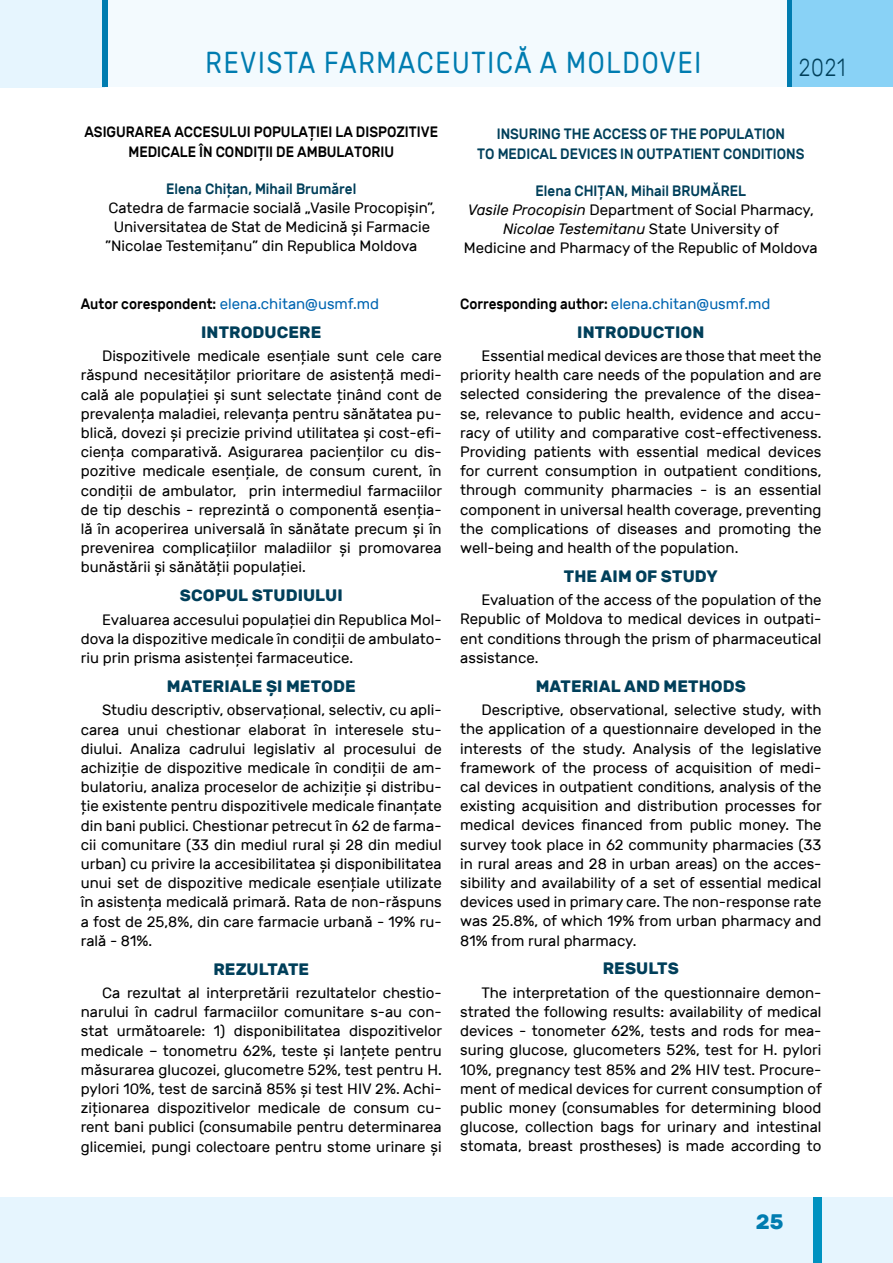
<style>
.page{position:relative;width:893px;height:1263px;background:#fff}
.page>*{position:absolute;margin:0;border:0;box-sizing:border-box;transform-origin:0 0}
.t1{font:30.3px "Rubik";letter-spacing:.07em;color:#007cb0;scale:.83 1}
.t2{font:300 24.9px "Rubik";color:#003f5a;scale:.83 1}
.t3{font:700 21px "Rubik";color:#007cb0}
.t4{font:700 16.5px "Rubik";letter-spacing:.005em;color:#003f5a}
.t5{font:15px/19.2px "Rubik";color:#000;text-align:justify}
.t6{font:500 15px/19.2px "Rubik";color:#000;text-align:center;scale:.9 1}
.t7{font:500 15px/19.2px "Rubik";color:#003f5a;text-align:center;scale:.9 1}
.t8{font:15px "Rubik";color:#0065b1}
.s1{font-weight:500;color:#000}
.s2{font-weight:500;color:#003f5a}
.s3{font-style:italic}
.s4{font-weight:400;color:#0065b1}
</style>
<div class="page">
<div style="left:101px;top:0;width:715px;height:87px;background:#f3fafe"></div>
<div style="left:0;top:1197px;width:893px;height:66px;background:#e6f5fe"></div>
<div style="left:0;top:0;width:105px;height:87px;background:#e6f5fe"></div>
<div style="left:102px;top:0;width:5px;height:87px;background:#007cb0"></div>
<div style="left:787px;top:0;width:5px;height:87px;background:#007cb0"></div>
<div style="left:792px;top:0;width:101px;height:87px;background:#89d2f6"></div>
<div style="left:813px;top:1197px;width:8px;height:66px;background:#0092c0"></div>
<h1 class="t1" style="left:205px;top:46px;width:599px">REVISTA FARMACEUTICĂ A MOLDOVEI</h1>
<h2 class="t2" style="left:799px;top:54px;width:58px">2021</h2>
<p class="t6" style="left:84px;top:123px;width:394px">ASIGURAREA ACCESULUI POPULAŢIEI LA DISPOZITIVE<br>MEDICALE ÎN CONDIŢII DE AMBULATORIU</p>
<p class="t7" style="left:166px;top:179px;width:213px">Elena Chiţan, Mihail Brumărel</p>
<p class="t5" style="left:108px;top:198px;width:328px">Catedra de farmacie socială „Vasile Procopișin”,</p>
<p class="t5" style="left:114px;top:218px;width:318px">Universitatea de Stat de Medicină și Farmacie</p>
<p class="t5" style="left:105px;top:237px;width:314px">”Nicolae Testemiţanu” din Republica Moldova</p>
<p class="t8" style="left:81px;top:295px;width:300px"><span class="s1">Autor corespondent:</span> elena.chitan@usmf.md</p>
<p class="t4" style="left:201px;top:322px;width:122px">INTRODUCERE</p>
<p class="t5" style="left:81px;top:347px;width:363px;text-indent:21px">Dispozitivele medicale esenţiale sunt cele care răspund necesităţilor prioritare de asistenţă medi&shy;cală ale populaţiei și sunt selectate ţinând cont de prevalenţa maladiei, relevanţa pentru sănătatea pu&shy;blică, dovezi și precizie privind utilitatea și cost-efi&shy;cienţa comparativă. Asigurarea pacienţilor cu dis&shy;pozitive medicale esenţiale, de consum curent, în condiţii de ambulator, prin intermediul farmaciilor de tip deschis - reprezintă o componentă esenţia&shy;lă în acoperirea universală în sănătate precum și în prevenirea complicaţiilor maladiilor și promovarea bunăstării și sănătăţii populaţiei.</p>
<p class="t4" style="left:180px;top:586px;width:165px">SCOPUL STUDIULUI</p>
<p class="t5" style="left:81px;top:610px;width:362px;text-indent:21px">Evаluаreа accesului populaţiei din Republica Mol&shy;dova la dispozitive medicale în condiţii de ambulato&shy;riu prin prisma asistenţei farmaceutice.</p>
<p class="t4" style="left:167px;top:676px;width:190px">MATERIALE ȘI METODE</p>
<p class="t5" style="left:81px;top:701px;width:362px;text-indent:21px">Studiu descriptiv, observaţional, selectiv, cu apli&shy;carea unui chestionar elaborat în interesele stu&shy;diului. Analiza cadrului legislativ al procesului de achiziţie de dispozitive medicale în condiţii de am&shy;bulatoriu, analiza proceselor de achiziţie și distribu&shy;ţie existente pentru dispozitivele medicale finanţate din bani publici. Chestionar petrecut în 62 de farma&shy;cii comunitare (33 din mediul rural și 28 din mediul urban) cu privire la accesibilitatea și disponibilitatea unui set de dispozitive medicale esenţiale utilizate în asistenţa medicală primară. Rata de non-răspuns a fost de 25,8%, din care farmacie urbană - 19% ru&shy;rală - 81%.</p>
<p class="t4" style="left:213px;top:959px;width:97px">REZULTATE</p>
<p class="t5" style="left:81px;top:983px;width:363px;text-indent:21px">Ca rezultat al interpretării rezultatelor chestio&shy;narului în cadrul farmaciilor comunitare s-au con&shy;stat următoarele: 1) disponibilitatea dispozitivelor medicale – tonometru 62%, teste și lanţete pentru măsurarea glucozei, glucometre 52%, test pentru H. pylori 10%, test de sarcină 85% și test HIV 2%. Achi&shy;ziţionarea dispozitivelor medicale de consum cu&shy;rent bani publici (consumabile pentru determinarea glicemiei, pungi colectoare pentru stome urinare și</p>
<p class="t7" style="left:477px;top:125px;width:365px">INSURING THE ACCESS OF THE POPULATION<br>TO MEDICAL DEVICES IN OUTPATIENT CONDITIONS</p>
<p class="t5" style="left:464px;top:181px;width:355px;text-align:center"><span class="s2">Elena CHIŢAN, Mihail BRUMĂREL<br></span><span class="s3">Vasile Procopisin</span> Department of Social Pharmacy, <span class="s3">Nicolae Testemitanu</span> State University of<br>Medicine and Pharmacy of the Republic of Moldova</p>
<p class="t6" style="left:460px;top:294px;width:346px">Corresponding author: <span class="s4">elena.chitan@usmf.md</span></p>
<p class="t4" style="left:577px;top:322px;width:129px">INTRODUCTION</p>
<p class="t5" style="left:460px;top:346px;width:363px;text-indent:21px">Essential medical devices are those that meet the priority health care needs of the population and are selected considering the prevalence of the disea&shy;se, relevance to public health, evidence and accu&shy;racy of utility and comparative cost-effectiveness.<br>Providing patients with essential medical devices for current consumption in outpatient conditions, through community pharmacies - is an essential component in universal health coverage, preventing the complications of diseases and promoting the well-being and health of the population.</p>
<p class="t4" style="left:564px;top:566px;width:155px">THE AIM OF STUDY</p>
<p class="t5" style="left:460px;top:591px;width:363px;text-indent:21px">Evaluation of the access of the population of the Republic of Moldova to medical devices in outpati&shy;ent conditions through the prism of pharmaceutical assistance.</p>
<p class="t4" style="left:536px;top:676px;width:212px">MATERIAL AND METHODS</p>
<p class="t5" style="left:460px;top:701px;width:363px;text-indent:21px">Descriptive, observational, selective study, with the application of a questionnaire developed in the interests of the study. Analysis of the legislative framework of the process of acquisition of medi&shy;cal devices in outpatient conditions, analysis of the existing acquisition and distribution processes for medical devices financed from public money. The survey took place in 62 community pharmacies (33 in rural areas and 28 in urban areas) on the acces&shy;sibility and availability of a set of essential medical devices used in primary care. The non-response rate was 25.8%, of which 19% from urban pharmacy and 81% from rural pharmacy.</p>
<p class="t4" style="left:603px;top:959px;width:78px">RESULTS</p>
<p class="t5" style="left:460px;top:983px;width:363px;text-indent:21px">The interpretation of the questionnaire demon&shy;strated the following results: availability of medical devices - tonometer 62%, tests and rods for mea&shy;suring glucose, glucometers 52%, test for H. pylori 10%, pregnancy test 85% and 2% HIV test. Procure&shy;ment of medical devices for current consumption of public money (consumables for determining blood glucose, collection bags for urinary and intestinal stomata, breast prostheses) is made according to</p>
<h3 class="t3" style="left:756px;top:1209px;width:29px">25</h3>
</div>
